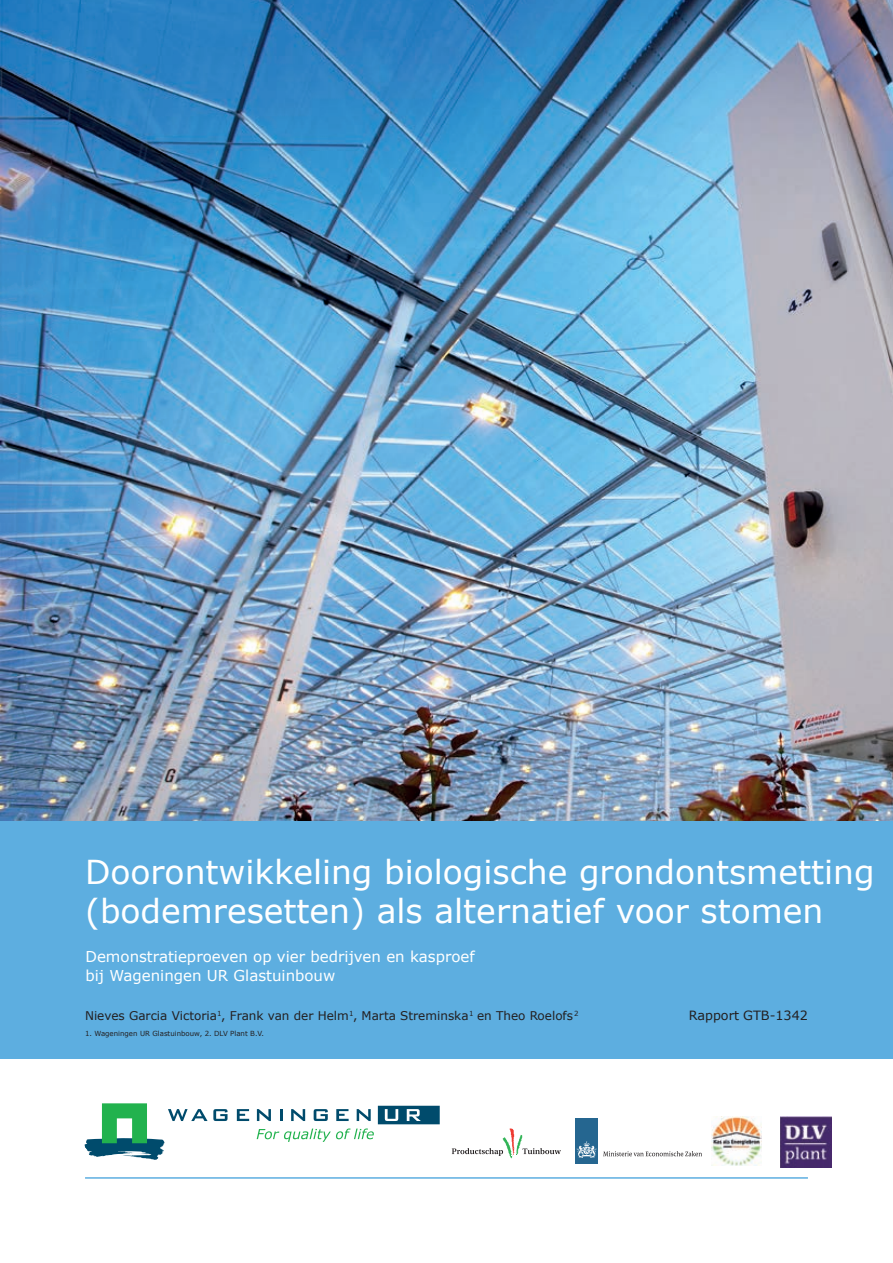
<style>
.page{position:relative;width:893px;height:1263px;background:#fff}
.page>*{position:absolute;margin:0;border:0;box-sizing:border-box;transform-origin:0 0}
.t1{font:33px/39px "Verdana";color:#fff}
.t2{font:15px/19.5px "Verdana";color:#fff}
.t3{font:12.75px "Verdana";color:#231f20}
.t4{font:12px "Verdana";color:#231f20}
.t5{font:7.05px "Verdana";color:#231f20}
</style>
<div class="page">
<div style="left:0;top:821px;width:893px;height:238px;background:#5daee0"></div>
<img style="left:0;top:0;width:893px;height:821px">
<svg style="left:237px;top:1109px;width:12px;height:12px"></svg>
<svg style="left:257px;top:1106px;width:183px;height:36px"></svg>
<svg style="left:84px;top:1103px;width:144px;height:57px"></svg>
<hr style="left:85px;top:1177px;width:723px;height:2px;background:#5daee0">
<svg style="left:452px;top:1128px;width:109px;height:30px"></svg>
<div style="left:575px;top:1118px;width:23px;height:46px;background:#256690"></div>
<svg style="left:577px;top:1141px;width:20px;height:17px"></svg>
<svg style="left:603px;top:1151px;width:99px;height:5px"></svg>
<img style="left:712px;top:1116px;width:49px;height:50px">
<img style="left:780px;top:1116px;width:52px;height:51px">
<p class="t1" style="left:85px;top:852px;width:791px">Doorontwikkeling biologische grondontsmetting (bodemresetten) als alternatief voor stomen</p>
<p class="t2" style="left:85px;top:946px;width:391px">Demonstratieproeven op vier bedrijven en kasproef bij Wageningen UR Glastuinbouw</p>
<p class="t5" style="left:217px;top:1009px;width:6px">1</p>
<p class="t5" style="left:349px;top:1009px;width:6px">1</p>
<p class="t5" style="left:469px;top:1009px;width:6px">1</p>
<p class="t5" style="left:574px;top:1009px;width:6px">2</p>
<p class="t3" style="left:689px;top:1007px;width:121px">Rapport GTB-1342</p>
<p class="t5" style="left:85px;top:1028px;width:180px">1. Wageningen UR Glastuinbouw, 2. DLV Plant B.V.</p>
<p class="t4" style="left:85px;top:1007px;width:490px">Nieves Garcia Victoria , Frank van der Helm , Marta Streminska en Theo Roelofs</p>
</div>
